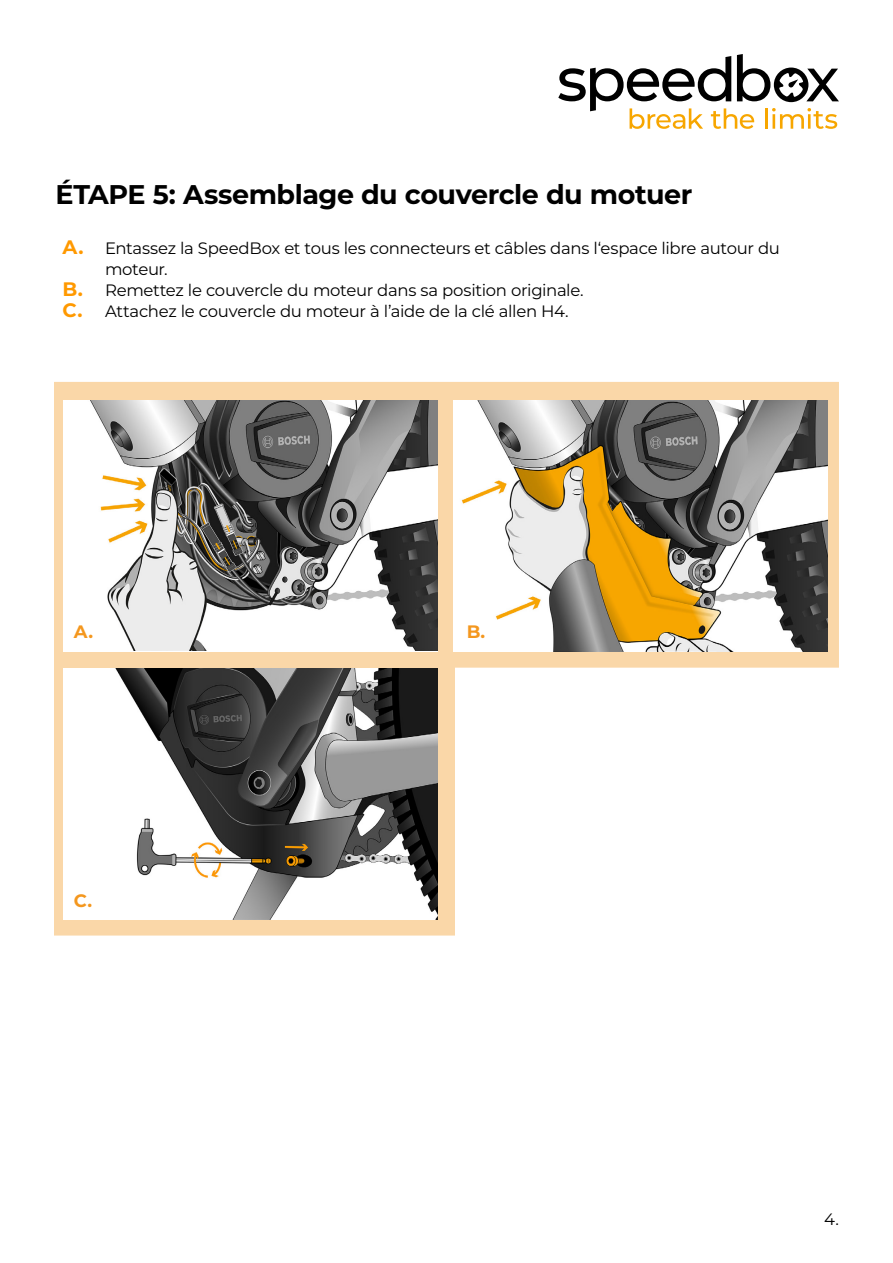
<style>
.page{position:relative;width:893px;height:1263px;background:#fff}
.page>*{position:absolute;margin:0;border:0;box-sizing:border-box;transform-origin:0 0}
.Krok_nadpis{font:700 27px "Montserrat";letter-spacing:-.015em;color:#000}
.t1{font:700 18px "Montserrat";color:#f4971e}
.t2{font:16.5px/21px "Montserrat";letter-spacing:-.02em;color:#000}
.s1{font-weight:700;font-size:19.5px;color:#f90}
</style>
<div class="page">
<svg style="left:558px;top:54px;width:281px;height:75px"></svg>
<svg style="left:54px;top:382px;width:785px;height:553px"></svg>
<img style="left:65px;top:401px;width:373px;height:250px">
<img style="left:454px;top:400px;width:374px;height:251px">
<img style="left:64px;top:668px;width:374px;height:251px">
<p class="Krok_nadpis" style="left:56px;top:175px;width:638px">ÉTAPE 5: Assemblage du couvercle du motuer</p>
<p class="t2" style="left:105px;top:237px;width:676px;text-indent:-43px"><span class="s1">A.</span> Entassez la SpeedBox et tous les connecteurs et câbles dans l‘espace libre autour du moteur.</p>
<p class="t2" style="left:63px;top:279px;width:523px"><span class="s1">B.</span> Remettez le couvercle du moteur dans sa position originale.</p>
<p class="t2" style="left:63px;top:300px;width:508px"><span class="s1">C.</span> Attachez le couvercle du moteur à l’aide de la clé allen H4.</p>
<p class="t1" style="left:74px;top:619px;width:21px">A.</p>
<p class="t1" style="left:74px;top:887px;width:20px">C.</p>
<p class="t1" style="left:467px;top:619px;width:20px">B.</p>
<p class="t2" style="left:824px;top:1208px;width:16px">4.</p>
</div>
